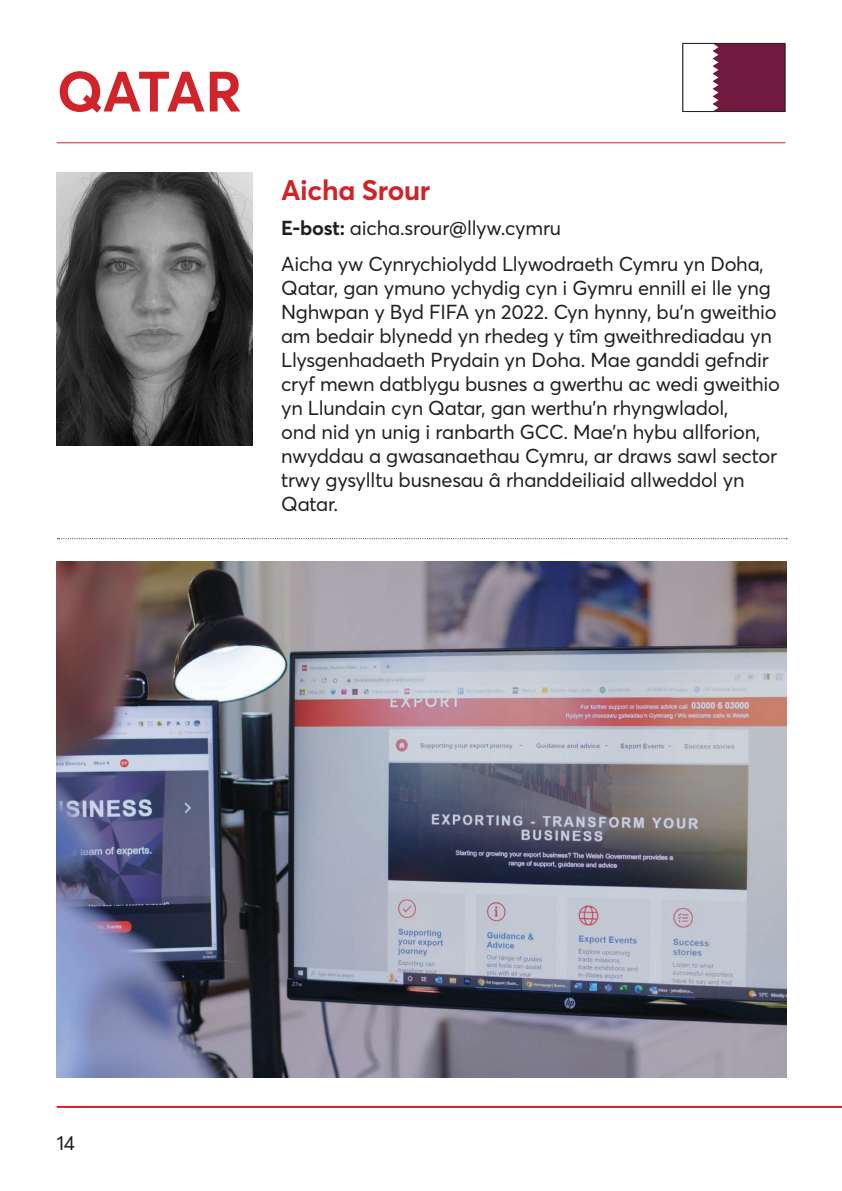
<style>
.page{position:relative;width:842px;height:1191px;background:#fff}
.page>*{position:absolute;margin:0;border:0;box-sizing:border-box;transform-origin:0 0}
.t1{font:700 56px "Averta";letter-spacing:-.045em;color:#d1232a}
.Name{font:700 28px "Averta";letter-spacing:-.01em;color:#d1232a}
.Body_Copy{font:20px/24px "Averta";letter-spacing:-.01em;color:#231f20}
.s1{font-weight:700}
</style>
<div class="page">
<hr style="left:57px;top:1106px;width:785px;height:2px;background:#d1232a">
<hr style="left:57px;top:142px;width:728px;height:1px;background:#d1232a">
<img style="left:57px;top:173px;width:196px;height:273px">
<img style="left:57px;top:561px;width:729px;height:516px">
<svg style="left:57px;top:538px;width:730px;height:1px"></svg>
<div style="left:712px;top:45px;width:71px;height:65px;background:#701a3d"></div>
<div style="left:682px;top:43px;width:103px;height:69px;border:1px solid #231f20"></div>
<p class="t1" style="left:57px;top:52px;width:187px">QATAR</p>
<p class="Name" style="left:281px;top:170px;width:151px">Aicha Srour</p>
<p class="Body_Copy" style="left:281px;top:216px;width:282px"><span class="s1">E-bost:</span> aicha.srour@llyw.cymru</p>
<p class="Body_Copy" style="left:281px;top:251px;width:500px">Aicha yw Cynrychiolydd Llywodraeth Cymru yn Doha, Qatar, gan ymuno ychydig cyn i Gymru ennill ei lle yng Nghwpan y Byd FIFA yn 2022. Cyn hynny, bu’n gweithio am bedair blynedd yn rhedeg y tîm gweithrediadau yn Llysgenhadaeth Prydain yn Doha. Mae ganddi gefndir cryf mewn datblygu busnes a gwerthu ac wedi gweithio yn Llundain cyn Qatar, gan werthu’n rhyngwladol,<br>ond nid yn unig i ranbarth GCC. Mae’n hybu allforion, nwyddau a gwasanaethau Cymru, ar draws sawl sector trwy gysylltu busnesau â rhanddeiliaid allweddol yn Qatar.</p>
<p class="Body_Copy" style="left:57px;top:1130px;width:20px">14</p>
</div>
